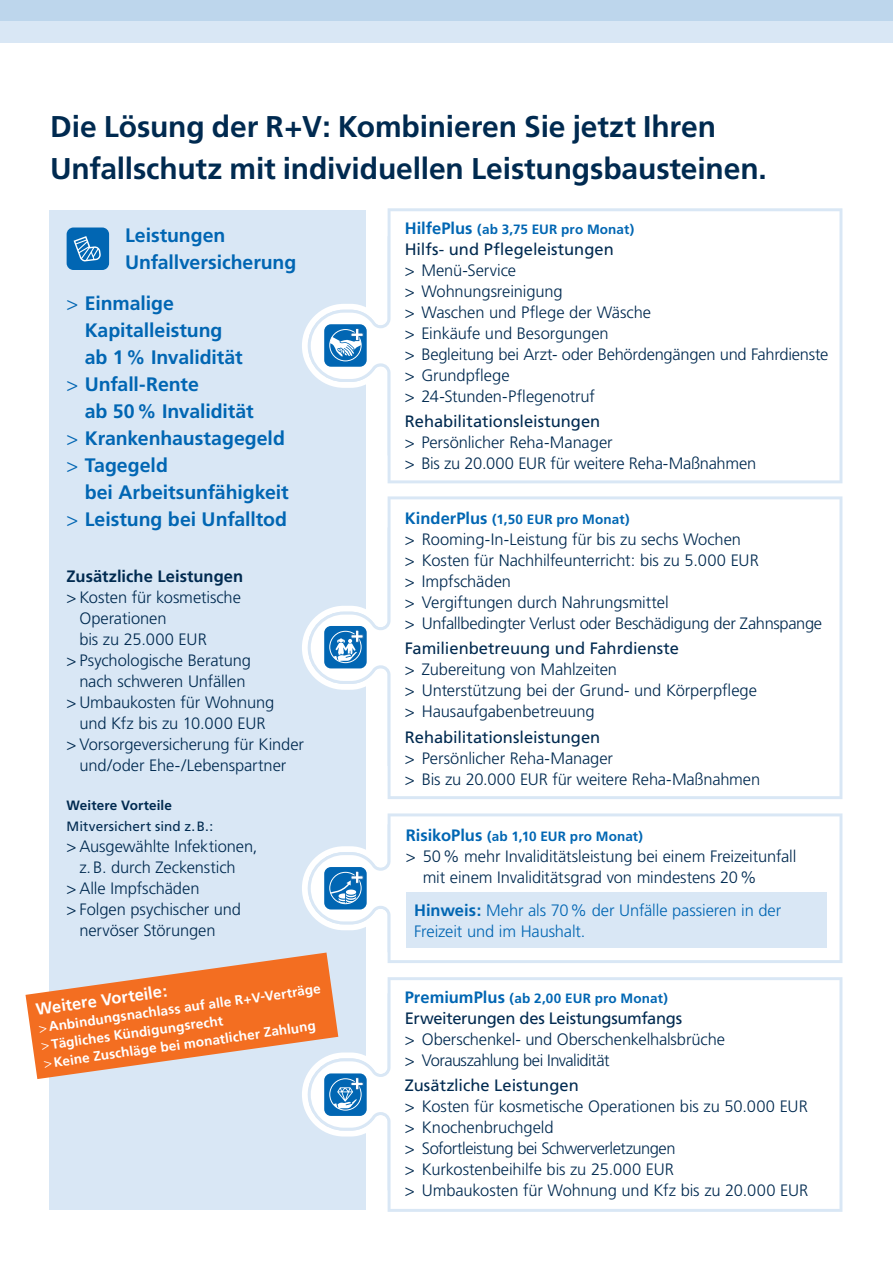
<style>
.page{position:relative;width:893px;height:1263px;background:#fff}
.page>*{position:absolute;margin:0;border:0;box-sizing:border-box;transform-origin:0 0}
.t1{font:700 30px/42.2px "Frutiger";letter-spacing:-.005em;color:#002a50}
.t2{font:700 19.5px/27px "Frutiger";letter-spacing:-.005em;color:#0166b3}
.t3{font:300 16.5px/21px "Frutiger";letter-spacing:-.01em;color:#002a50}
.t4{font:16.5px "Frutiger";letter-spacing:-.005em;color:#002a50}
.t5{font:300 16.5px/21px "Frutiger";letter-spacing:-.01em;color:#0166b3}
.t6{font:700 16.5px "Frutiger";color:#002a50}
.t7{font:700 16.5px "Frutiger";color:#fff}
.t8{font:700 13.5px "Frutiger";letter-spacing:.01em;color:#0166b3}
.t9{font:700 13.5px/18px "Frutiger";color:#fff}
.t10{font:13.5px "Frutiger";letter-spacing:.01em;color:#002a50}
.t11{font:700 13.5px "Frutiger";letter-spacing:.01em;color:#002a50}
.s1{font-weight:300}
.s2{font-size:16.5px}
.s3{font-weight:700}
</style>
<div class="page">
<div style="left:50px;top:210px;width:316px;height:1000px;background:#d9e7f5"></div>
<div style="left:67px;top:227px;width:42px;height:43px;background:#0166b3;border-radius:7px"></div>
<svg style="left:74px;top:236px;width:27px;height:26px"></svg>
<div style="left:0;top:0;width:893px;height:42px;background:#d9e7f5"></div>
<div style="left:0;top:0;width:893px;height:21px;background:#bdd6ec"></div>
<svg style="left:308px;top:208px;width:534px;height:275px"></svg>
<div style="left:324px;top:324px;width:43px;height:43px;background:#0166b3;border-radius:7px"></div>
<div style="left:329px;top:329px;width:32px;height:32px;border:1px solid #fff;border-radius:50%"></div>
<svg style="left:330px;top:328px;width:34px;height:29px"></svg>
<svg style="left:308px;top:496px;width:534px;height:303px"></svg>
<div style="left:324px;top:626px;width:43px;height:42px;background:#0166b3;border-radius:7px"></div>
<div style="left:329px;top:631px;width:32px;height:32px;border:1px solid #fff;border-radius:50%"></div>
<svg style="left:332px;top:630px;width:32px;height:33px"></svg>
<svg style="left:308px;top:977px;width:534px;height:235px"></svg>
<div style="left:324px;top:1073px;width:43px;height:43px;background:#0166b3;border-radius:7px"></div>
<svg style="left:26px;top:952px;width:338px;height:158px"></svg>
<svg style="left:302px;top:814px;width:541px;height:155px"></svg>
<svg style="left:308px;top:813px;width:534px;height:150px"></svg>
<div style="left:324px;top:867px;width:43px;height:42px;background:#0166b3;border-radius:7px"></div>
<div style="left:329px;top:872px;width:32px;height:32px;border:1px solid #fff;border-radius:50%"></div>
<svg style="left:330px;top:871px;width:34px;height:33px"></svg>
<div style="left:406px;top:892px;width:421px;height:55px;background:#d9e7f5"></div>
<h1 class="t1" style="left:50px;top:105px;width:718px">Die Lösung der R+V: Kombinieren Sie jetzt Ihren<br>Unfallschutz mit individuellen Leistungsbausteinen.</h1>
<p class="t2" style="left:125px;top:222px;width:173px">Leistungen<br>Unfallversicherung</p>
<p class="t2" style="left:67px;top:289px;width:109px"><span class="s1">&gt;</span> Einmalige</p>
<p class="t2" style="left:85px;top:316px;width:139px">Kapitalleistung</p>
<p class="t2" style="left:85px;top:343px;width:160px">ab 1% Invalidität</p>
<p class="t2" style="left:67px;top:370px;width:134px"><span class="s1">&gt;</span> Unfall-Rente</p>
<p class="t2" style="left:85px;top:397px;width:171px">ab 50% Invalidität</p>
<p class="t2" style="left:67px;top:424px;width:220px"><span class="s1">&gt;</span> Krankenhaustagegeld</p>
<p class="t2" style="left:67px;top:451px;width:103px"><span class="s1">&gt;</span> Tagegeld</p>
<p class="t2" style="left:85px;top:478px;width:205px">bei Arbeitsunfähigkeit</p>
<p class="t2" style="left:67px;top:505px;width:222px"><span class="s1">&gt;</span> Leistung bei Unfalltod</p>
<p class="t6" style="left:67px;top:567px;width:178px">Zusätzliche Leistungen</p>
<p class="t3" style="left:67px;top:587px;width:176px">&gt; Kosten für kosmetische</p>
<p class="t3" style="left:79px;top:608px;width:89px">Operationen</p>
<p class="t3" style="left:79px;top:629px;width:129px">bis zu 25.000 EUR</p>
<p class="t3" style="left:67px;top:650px;width:186px">&gt; Psychologische Beratung</p>
<p class="t3" style="left:79px;top:671px;width:168px">nach schweren Unfällen</p>
<p class="t3" style="left:67px;top:692px;width:209px">&gt; Umbaukosten für Wohnung</p>
<p class="t3" style="left:79px;top:713px;width:188px">und Kfz bis zu 10.000 EUR</p>
<p class="t3" style="left:67px;top:734px;width:239px">&gt; Vorsorgeversicherung für Kinder</p>
<p class="t3" style="left:79px;top:755px;width:208px">und/oder Ehe-/Lebenspartner</p>
<p class="t11" style="left:67px;top:797px;width:107px">Weitere Vorteile</p>
<p class="t10" style="left:67px;top:818px;width:148px">Mitversichert sind z.B.:</p>
<p class="t3" style="left:67px;top:836px;width:192px">&gt; Ausgewählte Infektionen,</p>
<p class="t3" style="left:79px;top:857px;width:158px">z.B. durch Zeckenstich</p>
<p class="t3" style="left:67px;top:878px;width:134px">&gt; Alle Impfschäden</p>
<p class="t3" style="left:67px;top:899px;width:176px">&gt; Folgen psychischer und</p>
<p class="t3" style="left:79px;top:920px;width:138px">nervöser Störungen</p>
<p class="t9" style="left:37px;top:1019px;width:286px;rotate:-8deg"><span class="s1">&gt;</span> Anbindungsnachlass auf alle R+V-Verträge <span class="s1">&gt;</span> Tägliches Kündigungsrecht<br><span class="s1">&gt;</span>Keine Zuschläge bei monatlicher Zahlung</p>
<p class="t7" style="left:35px;top:999px;width:134px;rotate:-8deg">Weitere Vorteile:</p>
<p class="t8" style="left:405px;top:221px;width:231px"><span class="s2">HilfePlus</span> (ab 3,75 EUR pro Monat)</p>
<p class="t4" style="left:405px;top:239px;width:211px">Hilfs- und Pflegeleistungen</p>
<p class="t3" style="left:405px;top:260px;width:425px">&gt; Menü-Service<br>&gt; Wohnungsreinigung<br>&gt; Waschen und Pflege der Wäsche<br>&gt; Einkäufe und Besorgungen<br>&gt; Begleitung bei Arzt- oder Behördengängen und Fahrdienste &gt; Grundpflege<br>&gt; 24-Stunden-Pflegenotruf</p>
<p class="t4" style="left:405px;top:412px;width:197px">Rehabilitationsleistungen</p>
<p class="t3" style="left:405px;top:432px;width:353px">&gt; Persönlicher Reha-Manager<br>&gt; Bis zu 20.000 EUR für weitere Reha-Maßnahmen</p>
<p class="t8" style="left:405px;top:511px;width:226px"><span class="s2">KinderPlus</span> (1,50 EUR pro Monat)</p>
<p class="t3" style="left:405px;top:529px;width:419px">&gt; Rooming-In-Leistung für bis zu sechs Wochen<br>&gt; Kosten für Nachhilfeunterricht: bis zu 5.000 EUR<br>&gt; Impfschäden<br>&gt; Vergiftungen durch Nahrungsmittel<br>&gt; Unfallbedingter Verlust oder Beschädigung der Zahnspange</p>
<p class="t4" style="left:405px;top:639px;width:276px">Familienbetreuung und Fahrdienste</p>
<p class="t3" style="left:405px;top:659px;width:354px">&gt; Zubereitung von Mahlzeiten<br>&gt; Unterstützung bei der Grund- und Körperpflege &gt; Hausaufgabenbetreuung</p>
<p class="t4" style="left:405px;top:727px;width:197px">Rehabilitationsleistungen</p>
<p class="t3" style="left:405px;top:747px;width:357px">&gt; Persönlicher Reha-Manager<br>&gt; Bis zu 20.000 EUR für weitere Reha-Maßnahmen</p>
<p class="t8" style="left:406px;top:828px;width:239px"><span class="s2">RisikoPlus</span> (ab 1,10 EUR pro Monat)</p>
<p class="t3" style="left:423px;top:845px;width:375px;text-indent:-17px">&gt; 50% mehr Invaliditätsleistung bei einem Freizeitunfall mit einem Invaliditätsgrad von mindestens 20%</p>
<p class="t5" style="left:414px;top:899px;width:369px"><span class="s3">Hinweis:</span> Mehr als 70% der Unfälle passieren in der<br>Freizeit und im Haushalt.</p>
<p class="t8" style="left:405px;top:990px;width:265px"><span class="s2">PremiumPlus</span> (ab 2,00 EUR pro Monat)</p>
<p class="t4" style="left:405px;top:1008px;width:279px">Erweiterungen des Leistungsumfangs</p>
<p class="t3" style="left:405px;top:1028px;width:322px">&gt; Oberschenkel- und Oberschenkelhalsbrüche &gt; Vorauszahlung bei Invalidität</p>
<p class="t4" style="left:405px;top:1076px;width:176px">Zusätzliche Leistungen</p>
<p class="t3" style="left:405px;top:1096px;width:405px">&gt; Kosten für kosmetische Operationen bis zu 50.000 EUR &gt; Knochenbruchgeld<br>&gt; Sofortleistung bei Schwerverletzungen<br>&gt; Kurkostenbeihilfe bis zu 25.000 EUR<br>&gt; Umbaukosten für Wohnung und Kfz bis zu 20.000 EUR</p>
</div>
